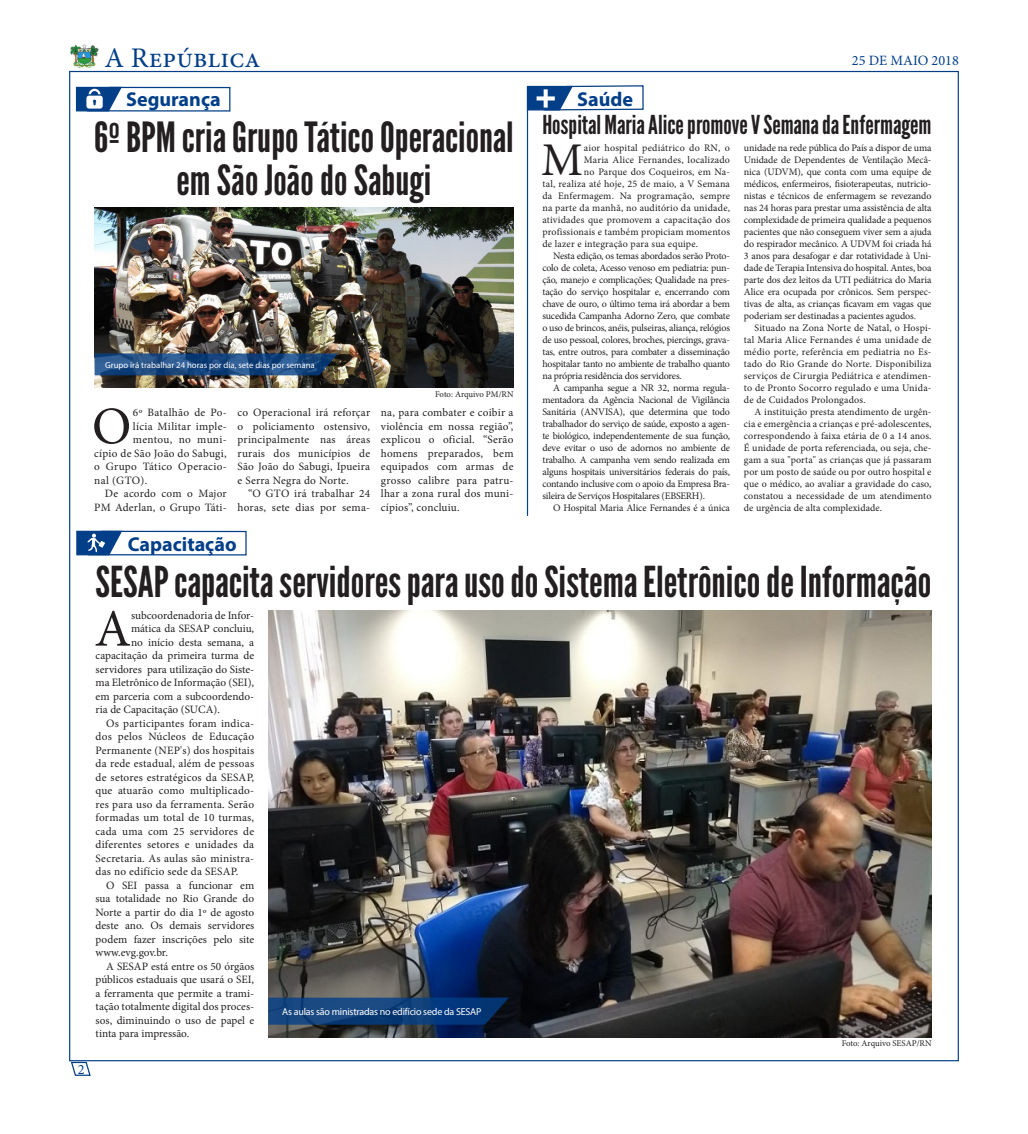
<style>
.page{position:relative;width:1028px;height:1134px;background:#fff}
.page>*{position:absolute;margin:0;border:0;box-sizing:border-box;transform-origin:0 0}
.Parágrafo_com_Capitu{font:52.75px "Minion Pro";color:#231f20}
.Parágrafo_com_Capitu-2{font:46.88px "Minion Pro";color:#231f20}
.Titulo{font:42.5px "League Gothic";color:#231f20}
.Titulo-2{font:41.5px/42.9px "League Gothic";color:#231f20;text-align:center}
.t1{font:28.5px "Minion Pro";color:#033f88}
.Titulo-3{font:26px "League Gothic";color:#231f20}
.t2{font:700 20.12px "Myriad Pro";color:#033f88}
.t3{font:14.25px "Minion Pro";color:#033f88}
.Parágrafo_básico_2{font:11.25px/13.5px "Minion Pro";letter-spacing:.015em;color:#231f20;text-align:justify}
.Parágrafo_com_Capitu-3{font:11.25px "Minion Pro";color:#231f20}
.Parágrafo_com_Capitu-4{font:11.25px "Minion Pro";letter-spacing:.03em;color:#231f20}
.Parágrafo_com_Capitu-5{font:11.25px "Minion Pro";letter-spacing:.025em;color:#231f20}
.Parágrafo_básico_2-2{font:10px/12px "Minion Pro";letter-spacing:-.01em;color:#231f20;text-align:justify}
.Parágrafo_com_Capitu-6{font:10px "Minion Pro";letter-spacing:.02em;color:#231f20}
.t4{font:10px "Myriad Pro";letter-spacing:-.02em;color:#fff}
.t5{font:8.75px "Myriad Pro";color:#fff}
.Créditos{font:8.75px "Minion Pro";letter-spacing:-.005em;color:#231f20}
.s1{font-family:"Bebas Neue"}
</style>
<div class="page">
<svg style="left:70px;top:1061px;width:22px;height:15px"></svg>
<img style="left:71px;top:44px;width:27px;height:23px">
<img style="left:94px;top:208px;width:419px;height:180px">
<img style="left:268px;top:610px;width:663px;height:427px">
<hr style="left:527px;top:87px;width:1px;height:429px;background:#033f88">
<svg style="left:95px;top:353px;width:243px;height:22px;background:#204b7e"></svg>
<svg style="left:268px;top:998px;width:241px;height:27px;background:#0f3c75"></svg>
<svg style="left:526px;top:85px;width:118px;height:26px"></svg>
<svg style="left:75px;top:86px;width:156px;height:26px"></svg>
<svg style="left:76px;top:530px;width:171px;height:26px"></svg>
<p class="t3" style="left:78px;top:1059px;width:8px">2</p>
<h3 class="t1" style="left:105px;top:39px;width:157px">A República</h3>
<p class="t2" style="left:126px;top:86px;width:96px">Segurança</p>
<p class="Titulo-2" style="left:94px;top:116px;width:421px">6<span class="s1">º</span> BPM cria Grupo Tático Operacional em São João do Sabugi</p>
<p class="t5" style="left:105px;top:359px;width:211px">Grupo irá trabalhar 24 horas por dia, sete dias por semana</p>
<p class="Parágrafo_com_Capitu" style="left:92px;top:391px;width:41px">O</p>
<p class="Parágrafo_com_Capitu-4" style="left:133px;top:405px;width:95px">6º Batalhão de Po-</p>
<p class="Parágrafo_com_Capitu-4" style="left:133px;top:419px;width:95px">lícia Militar imple-</p>
<p class="Parágrafo_com_Capitu-5" style="left:133px;top:432px;width:95px">mentou, no muni-</p>
<p class="Parágrafo_com_Capitu-4" style="left:94px;top:446px;width:134px">cípio de São João do Sabugi,</p>
<p class="Parágrafo_com_Capitu-4" style="left:94px;top:459px;width:134px">o Grupo Tático Operacio-</p>
<p class="Parágrafo_com_Capitu-3" style="left:94px;top:473px;width:55px">nal (GTO).</p>
<p class="Parágrafo_básico_2" style="left:94px;top:487px;width:134px;text-align:right">De acordo com o Major<br>PM Aderlan, o Grupo Táti-</p>
<p class="Parágrafo_básico_2" style="left:237px;top:406px;width:134px">co Operacional irá reforçar o policiamento ostensivo, principalmente nas áreas rurais dos municípios de São João do Sabugi, Ipueira e Serra Negra do Norte.</p>
<p class="Parágrafo_básico_2" style="left:237px;top:487px;width:134px;text-align:right">“O GTO irá trabalhar 24 horas, sete dias por sema-</p>
<p class="t2" style="left:128px;top:531px;width:110px">Capacitação</p>
<p class="Créditos" style="left:435px;top:388px;width:80px">Foto: Arquivo PM/RN</p>
<p class="Parágrafo_básico_2" style="left:381px;top:406px;width:134px">na, para combater e coibir a violência em nossa região”, explicou o oficial. “Serão homens preparados, bem equipados com armas de grosso calibre para patru&shy;lhar a zona rural dos muni&shy;cípios”, concluiu.</p>
<p class="t2" style="left:577px;top:86px;width:57px">Saúde</p>
<h3 class="t3" style="left:852px;top:50px;width:108px">25 DE MAIO 2018</h3>
<p class="Titulo-3" style="left:542px;top:109px;width:390px">Hospital Maria Alice promove V Semana da Enfermagem</p>
<p class="Parágrafo_com_Capitu-2" style="left:541px;top:128px;width:43px">M</p>
<p class="Parágrafo_com_Capitu-6" style="left:584px;top:141px;width:147px">aior hospital pediátrico do RN, o</p>
<p class="Parágrafo_com_Capitu-6" style="left:584px;top:153px;width:147px">Maria Alice Fernandes, localizado</p>
<p class="Parágrafo_com_Capitu-6" style="left:584px;top:165px;width:147px">no Parque dos Coqueiros, em Na-</p>
<p class="Parágrafo_com_Capitu-6" style="left:542px;top:177px;width:189px">tal, realiza até hoje, 25 de maio, a V Semana</p>
<p class="Parágrafo_com_Capitu-6" style="left:542px;top:189px;width:189px">da Enfermagem. Na programação, sempre</p>
<p class="Parágrafo_com_Capitu-6" style="left:542px;top:201px;width:189px">na parte da manhã, no auditório da unidade,</p>
<p class="Parágrafo_com_Capitu-6" style="left:542px;top:213px;width:189px">atividades que promovem a capacitação dos</p>
<p class="Parágrafo_com_Capitu-6" style="left:542px;top:225px;width:189px">profissionais e também propiciam momentos</p>
<p class="Parágrafo_com_Capitu-6" style="left:542px;top:237px;width:157px">de lazer e integração para sua equipe.</p>
<p class="Parágrafo_básico_2-2" style="left:542px;top:250px;width:189px;text-indent:11px">Nesta edição, os temas abordados serão Proto&shy;colo de coleta, Acesso venoso em pediatria: pun&shy;ção, manejo e complicações; Qualidade na pres&shy;tação do serviço hospitalar e, encerrando com chave de ouro, o último tema irá abordar a bem sucedida Campanha Adorno Zero, que combate o uso de brincos, anéis, pulseiras, aliança, relógios de uso pessoal, colores, broches, piercings, grava&shy;tas, entre outros, para combater a disseminação hospitalar tanto no ambiente de trabalho quanto na própria residência dos servidores.</p>
<p class="Parágrafo_básico_2-2" style="left:542px;top:382px;width:189px;text-indent:11px">A campanha segue a NR 32, norma regula&shy;mentadora da Agência Nacional de Vigilância Sanitária (ANVISA), que determina que todo trabalhador do serviço de saúde, exposto a agen&shy;te biológico, independentemente de sua função, deve evitar o uso de adornos no ambiente de trabalho. A campanha vem sendo realizada em alguns hospitais universitários federais do país, contando inclusive com o apoio da Empresa Bra&shy;sileira de Serviços Hospitalares (EBSERH).</p>
<p class="Parágrafo_básico_2-2" style="left:553px;top:502px;width:178px">O Hospital Maria Alice Fernandes é a única</p>
<p class="Parágrafo_básico_2-2" style="left:744px;top:142px;width:189px">unidade na rede pública do País a dispor de uma Unidade de Dependentes de Ventilação Mecâ&shy;nica (UDVM), que conta com uma equipe de médicos, enfermeiros, fisioterapeutas, nutricio&shy;nistas e técnicos de enfermagem se revezando nas 24 horas para prestar uma assistência de alta complexidade de primeira qualidade a pequenos pacientes que não conseguem viver sem a ajuda do respirador mecânico. A UDVM foi criada há 3 anos para desafogar e dar rotatividade à Uni&shy;dade de Terapia Intensiva do hospital. Antes, boa parte dos dez leitos da UTI pediátrica do Maria Alice era ocupada por crônicos. Sem perspec&shy;tivas de alta, as crianças ficavam em vagas que poderiam ser destinadas a pacientes agudos.</p>
<p class="Parágrafo_básico_2-2" style="left:744px;top:322px;width:189px;text-indent:11px">Situado na Zona Norte de Natal, o Hospi&shy;tal Maria Alice Fernandes é uma unidade de médio porte, referência em pediatria no Es&shy;tado do Rio Grande do Norte. Disponibiliza serviços de Cirurgia Pediátrica e atendimen&shy;to de Pronto Socorro regulado e uma Unida&shy;de de Cuidados Prolongados.</p>
<p class="Parágrafo_básico_2-2" style="left:744px;top:406px;width:189px;text-indent:11px">A instituição presta atendimento de urgên&shy;cia e emergência a crianças e pré-adolescentes, correspondendo à faixa etária de 0 a 14 anos.<br>É unidade de porta referenciada, ou seja, che&shy;gam a sua "porta" as crianças que já passaram por um posto de saúde ou por outro hospital e que o médico, ao avaliar a gravidade do caso, constatou a necessidade de um atendimento de urgência de alta complexidade.</p>
<p class="Titulo" style="left:96px;top:556px;width:837px">SESAP capacita servidores para uso do Sistema Eletrônico de Informação</p>
<p class="Parágrafo_com_Capitu" style="left:94px;top:593px;width:38px">A</p>
<p class="Parágrafo_com_Capitu-3" style="left:131px;top:607px;width:125px">subcoordenadoria de Infor-</p>
<p class="Parágrafo_com_Capitu-3" style="left:131px;top:621px;width:125px">mática da SESAP concluiu,</p>
<p class="Parágrafo_com_Capitu-3" style="left:131px;top:634px;width:125px">no início desta semana, a</p>
<p class="Parágrafo_com_Capitu-3" style="left:96px;top:648px;width:160px">capacitação da primeira turma de</p>
<p class="Parágrafo_com_Capitu-3" style="left:96px;top:661px;width:160px">servidores para utilização do Siste-</p>
<p class="Parágrafo_com_Capitu-3" style="left:96px;top:675px;width:160px">ma Eletrônico de Informação (SEI),</p>
<p class="Parágrafo_com_Capitu-3" style="left:96px;top:688px;width:160px">em parceria com a subcoordendo-</p>
<p class="Parágrafo_com_Capitu-3" style="left:96px;top:702px;width:126px">ria de Capacitação (SUCA).</p>
<p class="Parágrafo_básico_2" style="left:96px;top:716px;width:160px;text-indent:11px">Os participantes foram indica&shy;dos pelos Núcleos de Educação Permanente (NEP's) dos hospitais da rede estadual, além de pessoas de setores estratégicos da SESAP, que atuarão como multiplicado&shy;res para uso da ferramenta. Serão formadas um total de 10 turmas, cada uma com 25 servidores de diferentes setores e unidades da Secretaria. As aulas são ministra&shy;das no edifício sede da SESAP.</p>
<p class="Parágrafo_básico_2" style="left:96px;top:878px;width:160px;text-indent:11px">O SEI passa a funcionar em sua totalidade no Rio Grande do Norte a partir do dia 1º de agosto deste ano. Os demais servidores podem fazer inscrições pelo site www.evg.gov.br.</p>
<p class="Parágrafo_básico_2" style="left:96px;top:959px;width:160px;text-indent:11px">A SESAP está entre os 50 órgãos públicos estaduais que usará o SEI, a ferramenta que permite a trami&shy;tação totalmente digital dos proces&shy;sos, diminuindo o uso de papel e tinta para impressão.</p>
<p class="t4" style="left:282px;top:1005px;width:201px">As aulas são ministradas no edifício sede da SESAP</p>
<p class="Créditos" style="left:841px;top:1037px;width:91px">Foto: Arquivo SESAP/RN</p>
</div>
